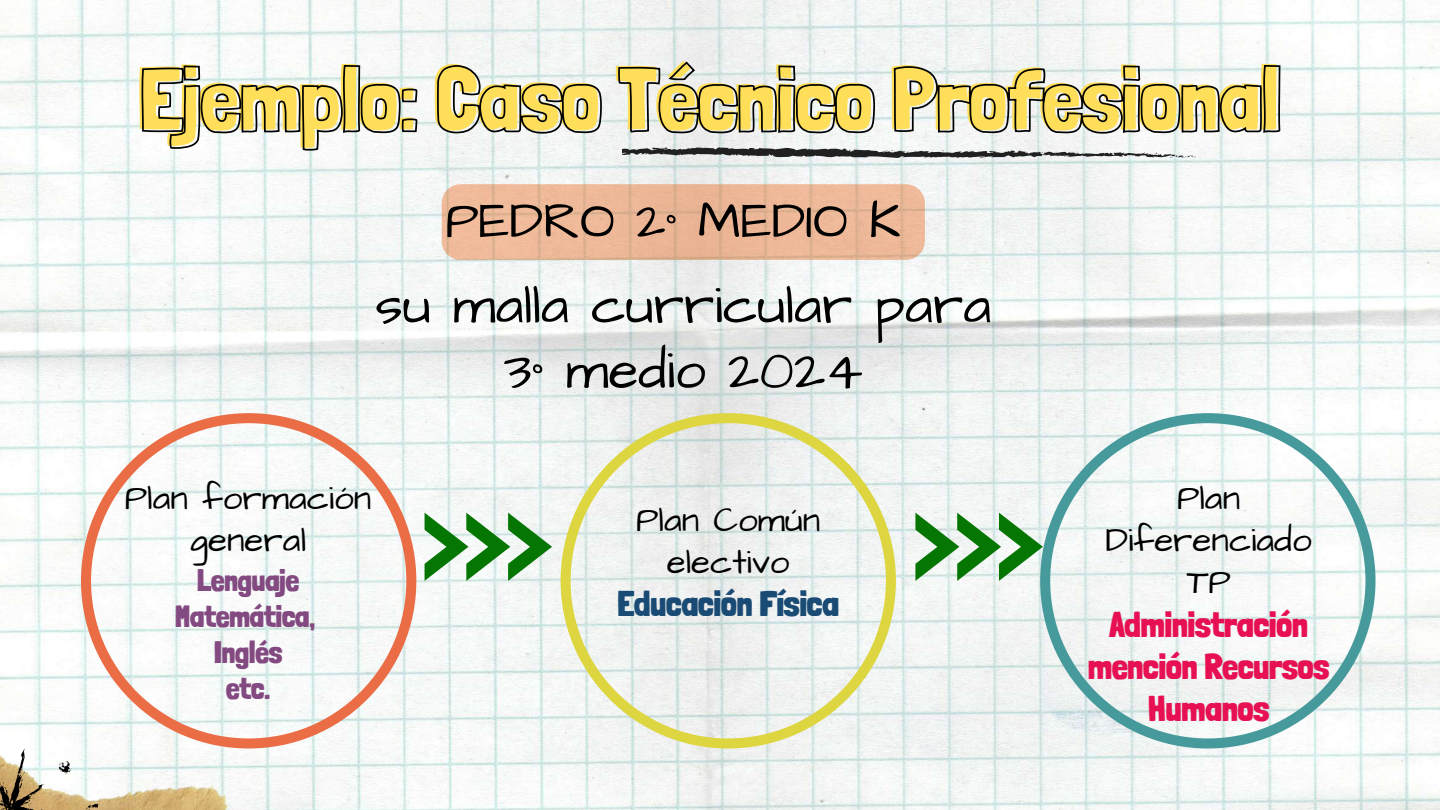
<style>
.page{position:relative;width:1440px;height:810px;background:#fff}
.page>*{position:absolute;margin:0;border:0;box-sizing:border-box;transform-origin:0 0}
.t1{font:900 88.8px "Londrina Solid";color:#ffde59}
.t2{font:55px/65.2px "Architects Daughter";color:#000;text-align:center}
.t3{font:52px "Architects Daughter";color:#000}
.t4{font:35px/42px "Architects Daughter";color:#000;text-align:center}
.t5{font:900 35px/42px "Londrina Solid";color:#e71053;text-align:center}
.t6{font:900 35px "Londrina Solid";color:#1a4b75}
.t7{font:900 30px/36px "Londrina Solid";color:#834a81;text-align:center}
</style>
<div class="page">
<img style="left:0;top:0;width:1440px;height:810px">
<img style="left:0;top:624px;width:391px;height:186px">
<svg style="left:141px;top:60px;width:1140px;height:92px"></svg>
<svg style="left:622px;top:135px;width:586px;height:37px"></svg>
<svg style="left:0;top:748px;width:105px;height:62px"></svg>
<svg style="left:81px;top:413px;width:335px;height:335px"></svg>
<svg style="left:561px;top:413px;width:335px;height:335px;fill:#edf0ef"></svg>
<svg style="left:1040px;top:413px;width:335px;height:335px;fill:#f3f6f5"></svg>
<svg style="left:425px;top:513px;width:127px;height:68px"></svg>
<svg style="left:442px;top:184px;width:483px;height:76px;background:#ebb798"></svg>
<svg style="left:915px;top:513px;width:128px;height:68px"></svg>
<h1 class="t1" style="left:137px;top:45px;width:1142px">Ejemplo: Caso Técnico Profesional</h1>
<h3 class="t3" style="left:445px;top:186px;width:456px">PEDRO 2° MEDIO K</h3>
<h2 class="t2" style="left:375px;top:274px;width:617px">su malla curricular para<br>3° medio 2024</h2>
<p class="t4" style="left:125px;top:478px;width:248px">Plan formación general</p>
<p class="t7" style="left:175px;top:563px;width:142px">Lenguaje<br>Matemática,<br>Inglés<br>etc.</p>
<p class="t4" style="left:636px;top:499px;width:186px">Plan Común electivo</p>
<p class="t6" style="left:617px;top:583px;width:223px">Educación Física</p>
<p class="t4" style="left:1106px;top:478px;width:208px">Plan<br>Diferenciado<br>TP</p>
<p class="t5" style="left:1088px;top:603px;width:243px">Administración mención Recursos<br>Humanos</p>
</div>
